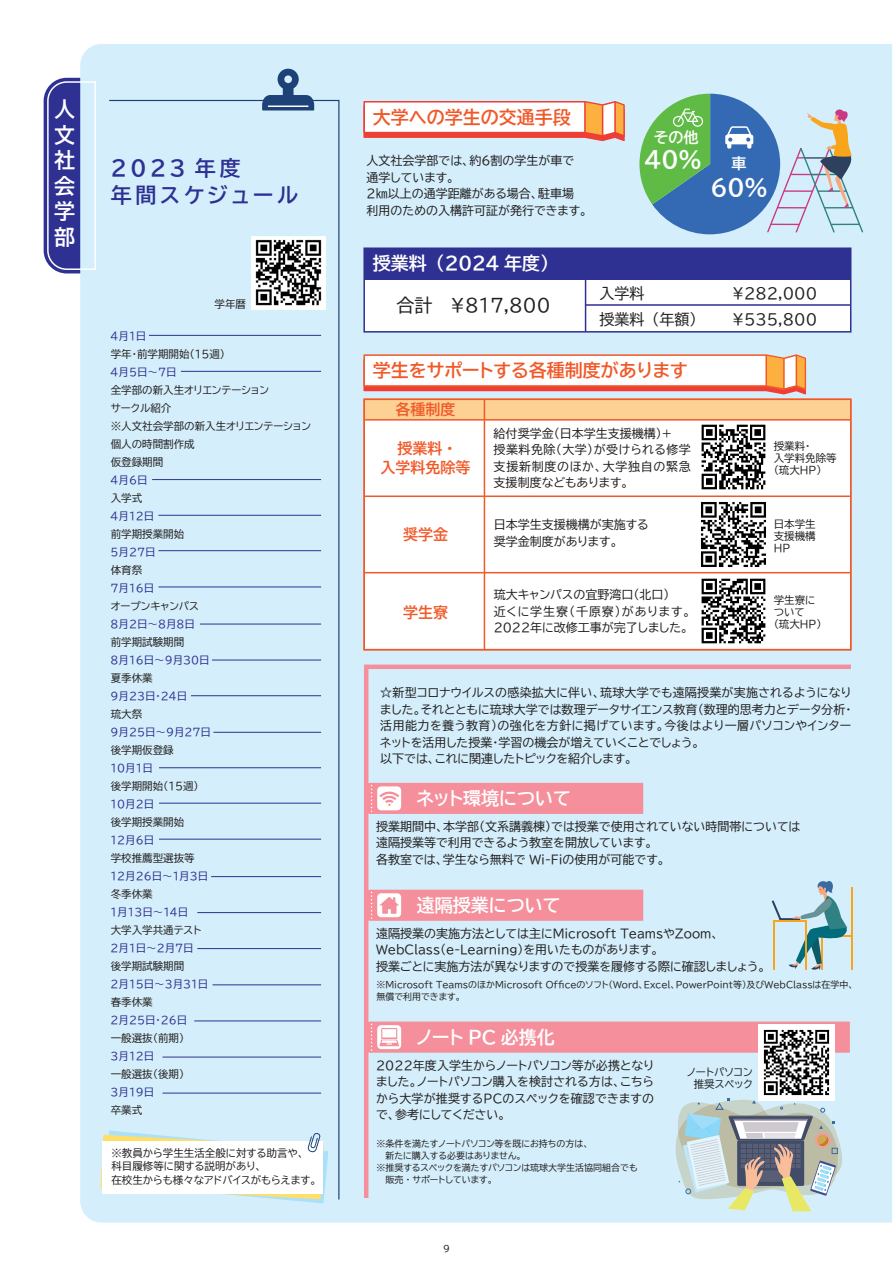
<style>
.page{position:relative;width:893px;height:1263px;background:#fff}
.page>*{position:absolute;margin:0;border:0;box-sizing:border-box;transform-origin:0 0}
.t1{font:22.5px "BIZ UDP Gothic Bold";color:#fff}
.t2{font:21px/27px "BIZ UDP Gothic Bold";letter-spacing:.18em;color:#2e3092}
.t3{font:21px/25.7px "BIZ UDP Gothic Bold";color:#fff;text-align:justify}
.t4{font:18px "BIZ UDP Gothic Bold";color:#fff}
.t5{font:18px "BIZ UDP Gothic Bold";color:#f15929}
.t6{font:18px "BIZ UDP Gothic";color:#231f20}
.t7{font:15px "BIZ UDP Gothic";color:#231f20}
.t8{font:15px/19.5px "BIZ UDP Gothic Bold";color:#f15929;text-align:center}
.t9{font:15px "BIZ UDP Gothic Bold";color:#fff}
.t10{font:12px/16.5px "BIZ UDP Gothic";color:#231f20}
.t11{font:12px/16.5px "BIZ UDP Gothic";letter-spacing:.04em;color:#231f20}
.t12{font:10.5px/12px "BIZ UDP Gothic";color:#231f20}
.t13{font:10.5px "BIZ UDP Gothic";color:#2e3092}
.t14{font:9px/12px "BIZ UDP Gothic";color:#231f20}
</style>
<div class="page">
<div style="left:80px;top:44px;width:812px;height:1178px;background:#d4effb"></div>
<svg style="left:44px;top:78px;width:56px;height:195px;background:#737dbc"></svg>
<div style="left:108px;top:99px;width:232px;height:1101px;background:#d4effb"></div>
<svg style="left:262px;top:69px;width:52px;height:41px;background:#7898b8"></svg>
<hr style="left:268px;top:106px;width:40px;height:1px;background:#fff">
<hr style="left:149px;top:335px;width:172px;height:1px;background:#2e3092">
<hr style="left:152px;top:479px;width:169px;height:1px;background:#2e3092">
<hr style="left:181px;top:371px;width:140px;height:1px;background:#2e3092">
<hr style="left:158px;top:515px;width:163px;height:1px;background:#2e3092">
<hr style="left:158px;top:550px;width:163px;height:1px;background:#2e3092">
<hr style="left:158px;top:587px;width:163px;height:1px;background:#2e3092">
<hr style="left:200px;top:624px;width:121px;height:1px;background:#2e3092">
<hr style="left:212px;top:660px;width:109px;height:1px;background:#2e3092">
<hr style="left:191px;top:695px;width:130px;height:1px;background:#2e3092">
<hr style="left:213px;top:732px;width:108px;height:1px;background:#2e3092">
<hr style="left:159px;top:803px;width:162px;height:1px;background:#2e3092">
<hr style="left:159px;top:839px;width:162px;height:1px;background:#2e3092">
<hr style="left:211px;top:876px;width:110px;height:1px;background:#2e3092">
<hr style="left:197px;top:912px;width:124px;height:1px;background:#2e3092">
<hr style="left:197px;top:948px;width:124px;height:1px;background:#2e3092">
<hr style="left:213px;top:984px;width:108px;height:1px;background:#2e3092">
<hr style="left:162px;top:1057px;width:159px;height:1px;background:#2e3092">
<hr style="left:194px;top:1020px;width:127px;height:1px;background:#2e3092">
<hr style="left:162px;top:1093px;width:159px;height:1px;background:#2e3092">
<svg style="left:363px;top:101px;width:262px;height:40px"></svg>
<svg style="left:363px;top:354px;width:443px;height:40px"></svg>
<div style="left:363px;top:247px;width:488px;height:86px;background:#fff;border:2px solid #2e3092"></div>
<hr style="left:585px;top:304px;width:266px;height:2px;background:#2e3092">
<hr style="left:585px;top:248px;width:1px;height:84px;background:#2e3092">
<div style="left:364px;top:248px;width:487px;height:32px;background:#2e3092"></div>
<hr style="left:159px;top:767px;width:162px;height:1px;background:#2e3092">
<div style="left:363px;top:399px;width:488px;height:251px;background:#fff"></div>
<div style="left:364px;top:399px;width:487px;height:21px;background:#fdd194"></div>
<hr style="left:484px;top:399px;width:1px;height:251px;background:#f15929">
<hr style="left:364px;top:419px;width:487px;height:2px;background:#f15929">
<hr style="left:364px;top:495px;width:487px;height:2px;background:#f15929">
<hr style="left:364px;top:572px;width:487px;height:1px;background:#f15929">
<div style="left:363px;top:399px;width:488px;height:251px;border:2px solid #f15929"></div>
<svg style="left:676px;top:1202px;width:166px;height:9px"></svg>
<svg style="left:362px;top:662px;width:493px;height:540px;background:#d5dee9"></svg>
<svg style="left:639px;top:94px;width:225px;height:140px;background:#8bb4bb"></svg>
<img style="left:701px;top:424px;width:65px;height:66px">
<img style="left:252px;top:237px;width:73px;height:73px">
<img style="left:759px;top:1024px;width:76px;height:76px">
<img style="left:701px;top:502px;width:65px;height:65px">
<img style="left:701px;top:578px;width:65px;height:66px">
<svg style="left:101px;top:1130px;width:227px;height:73px"></svg>
<h2 class="t3" style="left:54px;top:96px;width:22px">人文社会学部</h2>
<h2 class="t2" style="left:111px;top:155px;width:189px">２０２3 年度<br>年間スケジュール</h2>
<p class="t12" style="left:214px;top:298px;width:33px">学年暦</p>
<p class="t13" style="left:111px;top:330px;width:37px">4月1日</p>
<p class="t13" style="left:111px;top:366px;width:67px">4月5日～7日</p>
<p class="t12" style="left:111px;top:348px;width:116px">学年・前学期開始（15週）</p>
<p class="t12" style="left:111px;top:381px;width:202px;line-height:18px">全学部の新入生オリエンテーション<br>サークル紹介<br>※人文社会学部の新入生オリエンテーション個人の時間割作成<br>仮登録期間</p>
<p class="t12" style="left:111px;top:492px;width:33px">入学式</p>
<p class="t12" style="left:111px;top:528px;width:75px">前学期授業開始</p>
<p class="t12" style="left:111px;top:564px;width:33px">体育祭</p>
<p class="t12" style="left:111px;top:600px;width:90px">オープンキャンパス</p>
<p class="t12" style="left:111px;top:636px;width:75px">前学期試験期間</p>
<p class="t12" style="left:111px;top:672px;width:43px">夏季休業</p>
<p class="t12" style="left:111px;top:708px;width:33px">琉大祭</p>
<p class="t12" style="left:111px;top:744px;width:64px">後学期仮登録</p>
<p class="t12" style="left:111px;top:780px;width:90px">後学期開始（15週）</p>
<p class="t12" style="left:111px;top:816px;width:75px">後学期授業開始</p>
<p class="t12" style="left:111px;top:852px;width:86px">学校推薦型選抜等</p>
<p class="t12" style="left:111px;top:888px;width:43px">冬季休業</p>
<p class="t12" style="left:111px;top:924px;width:92px">大学入学共通テスト</p>
<p class="t12" style="left:111px;top:960px;width:75px">後学期試験期間</p>
<p class="t12" style="left:111px;top:996px;width:43px">春季休業</p>
<p class="t12" style="left:111px;top:1032px;width:75px">一般選抜（前期）</p>
<p class="t12" style="left:111px;top:1068px;width:75px">一般選抜（後期）</p>
<p class="t12" style="left:111px;top:1104px;width:33px">卒業式</p>
<p class="t13" style="left:111px;top:474px;width:38px">4月6日</p>
<p class="t13" style="left:111px;top:510px;width:45px">4月12日</p>
<p class="t13" style="left:111px;top:546px;width:46px">5月27日</p>
<p class="t13" style="left:111px;top:582px;width:45px">7月16日</p>
<p class="t13" style="left:111px;top:618px;width:86px">8月2日～8月8日</p>
<p class="t13" style="left:111px;top:654px;width:101px">8月16日～9月30日</p>
<p class="t13" style="left:111px;top:690px;width:78px">9月23日・24日</p>
<p class="t13" style="left:111px;top:726px;width:102px">9月25日～9月27日</p>
<p class="t13" style="left:111px;top:762px;width:44px">10月1日</p>
<p class="t13" style="left:111px;top:798px;width:45px">10月2日</p>
<p class="t13" style="left:111px;top:834px;width:45px">12月6日</p>
<p class="t13" style="left:111px;top:870px;width:99px">12月26日～1月3日</p>
<p class="t13" style="left:111px;top:906px;width:79px">1月13日～14日</p>
<p class="t13" style="left:111px;top:942px;width:85px">2月1日～2月7日</p>
<p class="t13" style="left:111px;top:978px;width:99px">2月15日～3月31日</p>
<p class="t13" style="left:111px;top:1014px;width:78px">2月25日・26日</p>
<p class="t13" style="left:111px;top:1050px;width:45px">3月12日</p>
<p class="t13" style="left:111px;top:1086px;width:45px">3月19日</p>
<p class="t12" style="left:111px;top:1146px;width:207px;line-height:13.5px">※教員から学生生活全般に対する助言や、科目履修等に関する説明があり、<br>在校生からも様々なアドバイスがもらえます。</p>
<h3 class="t5" style="left:373px;top:108px;width:199px">大学への学生の交通手段</h3>
<p class="t10" style="left:367px;top:153px;width:222px">人文社会学部では、約６割の学生が車で通学しています。<br>2㎞以上の通学距離がある場合、駐車場利用のための入構許可証が発行できます。</p>
<p class="t9" style="left:654px;top:130px;width:46px">その他</p>
<h1 class="t1" style="left:644px;top:149px;width:58px">40％</h1>
<p class="t9" style="left:731px;top:156px;width:16px">車</p>
<h1 class="t1" style="left:710px;top:176px;width:58px">60％</h1>
<h3 class="t4" style="left:373px;top:254px;width:178px">授業料（2024 年度）</h3>
<h3 class="t6" style="left:397px;top:296px;width:155px">合計 ¥817,800</h3>
<p class="t7" style="left:599px;top:286px;width:46px">入学料</p>
<p class="t7" style="left:732px;top:286px;width:87px">¥282,000</p>
<p class="t7" style="left:599px;top:312px;width:99px">授業料（年額）</p>
<p class="t7" style="left:732px;top:312px;width:87px">¥535,800</p>
<h3 class="t5" style="left:373px;top:361px;width:316px">学生をサポートする各種制度があります</h3>
<p class="t8" style="left:395px;top:399px;width:61px">各種制度</p>
<p class="t8" style="left:380px;top:438px;width:91px">授業料・<br>入学料免除等</p>
<p class="t11" style="left:494px;top:425px;width:199px">給付奨学金（日本学生支援機構）+<br>授業料免除（大学）が受けられる修学支援新制度のほか、大学独自の緊急支援制度などもあります。</p>
<p class="t12" style="left:774px;top:440px;width:64px">授業料・<br>入学料免除等（琉大HP）</p>
<p class="t8" style="left:403px;top:524px;width:46px">奨学金</p>
<p class="t8" style="left:403px;top:602px;width:46px">学生寮</p>
<p class="t10" style="left:494px;top:516px;width:156px">日本学生支援機構が実施する奨学金制度があります。</p>
<p class="t12" style="left:774px;top:518px;width:43px;text-align:justify">日本学生支援機構HP</p>
<p class="t10" style="left:494px;top:586px;width:199px">琉大キャンパスの宜野湾口（北口）<br>近くに学生寮（千原寮）があります。<br>2022年に改修工事が完了しました。</p>
<p class="t12" style="left:774px;top:594px;width:49px">学生寮について<br>（琉大HP）</p>
<p class="t10" style="left:380px;top:684px;width:473px">☆新型コロナウイルスの感染拡大に伴い、琉球大学でも遠隔授業が実施されるようになりました。それとともに琉球大学では数理データサイエンス教育（数理的思考力とデータ分析・活用能力を養う教育）の強化を方針に掲げています。今後はより一層パソコンやインターネットを活用した授業・学習の機会が増えていくことでしょう。<br>以下では、これに関連したトピックを紹介します。</p>
<h3 class="t4" style="left:417px;top:789px;width:155px">ネット環境について</h3>
<p class="t10" style="left:376px;top:818px;width:426px">授業期間中、本学部（文系講義棟）では授業で使用されていない時間帯については遠隔授業等で利用できるよう教室を開放しています。<br>各教室では、学生なら無料で Wi-Fiの使用が可能です。</p>
<h3 class="t4" style="left:417px;top:896px;width:145px">遠隔授業について</h3>
<p class="t10" style="left:376px;top:925px;width:391px">遠隔授業の実施方法としては主にMicrosoft TeamsやZoom、<br>WebClass（e-Learning）を用いたものがあります。<br>授業ごとに実施方法が異なりますので授業を履修する際に確認しましょう。</p>
<p class="t14" style="left:376px;top:978px;width:479px">※Microsoft TeamsのほかMicrosoft Officeのソフト（Word、Excel、PowerPoint等）及びWebClassは在学中、無償で利用できます。</p>
<h3 class="t4" style="left:417px;top:1028px;width:139px">ノート PC 必携化</h3>
<p class="t10" style="left:376px;top:1057px;width:279px;text-align:justify">2022年度入学生からノートパソコン等が必携となりました。ノートパソコン購入を検討される方は、こちらから大学が推奨するPCのスペックを確認できますので、参考にしてください。</p>
<p class="t12" style="left:687px;top:1066px;width:67px;text-align:right">ノートパソコン推奨スペック</p>
<p class="t14" style="left:376px;top:1138px;width:214px">※条件を満たすノートパソコン等を既にお持ちの方は、</p>
<p class="t14" style="left:385px;top:1150px;width:138px">新たに購入する必要はありません。</p>
<p class="t14" style="left:376px;top:1162px;width:263px">※推奨するスペックを満たすパソコンは琉球大学生活協同組合でも</p>
<p class="t14" style="left:385px;top:1174px;width:109px">販売・サポートしています。</p>
<p class="t14" style="left:443px;top:1243px;width:8px">9</p>
</div>
